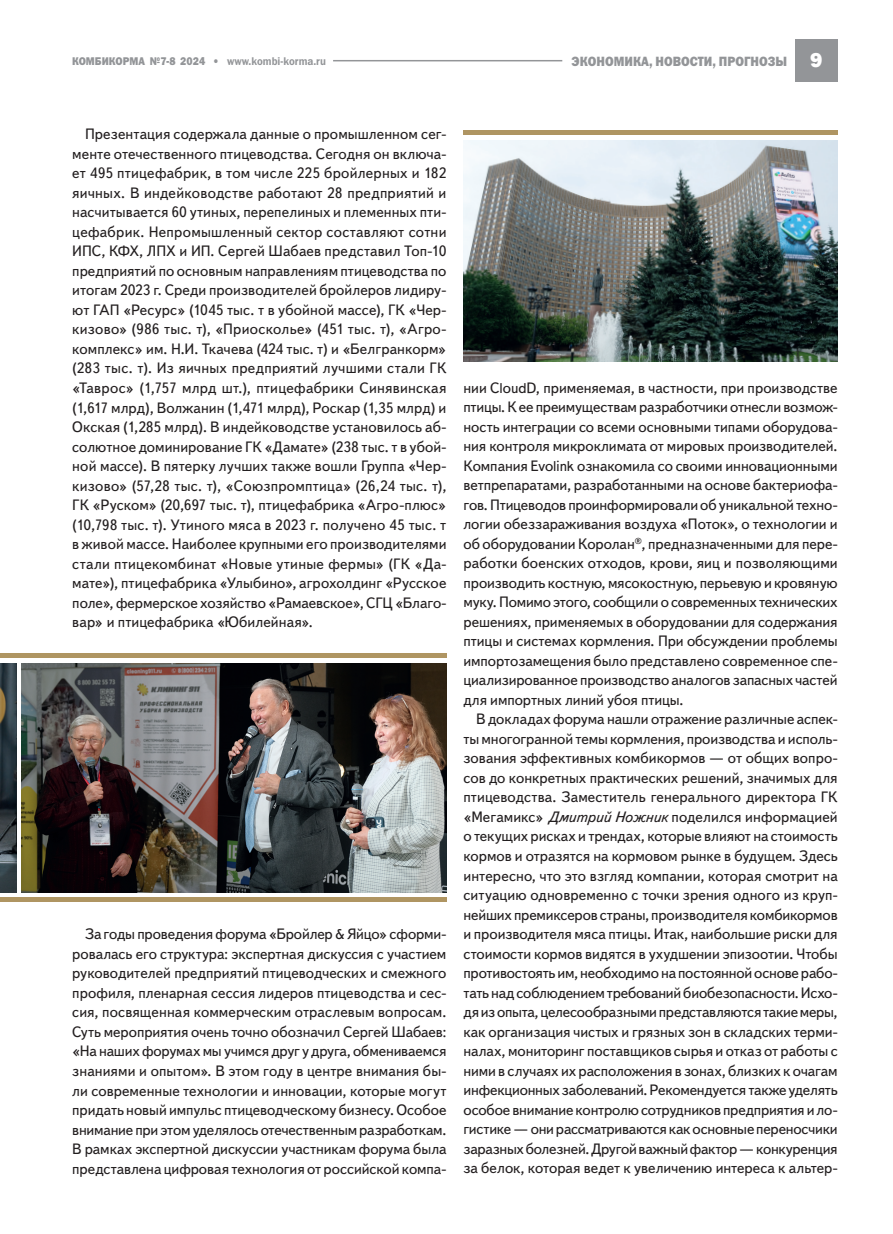
<style>
.page{position:relative;width:893px;height:1234px;background:#fff}
.page>*{position:absolute;margin:0;border:0;box-sizing:border-box;transform-origin:0 0}
.t1{font:800 21px "Franklin Gothic";color:#fff}
.Osnovnoy_text-10-13{font:15px/19.5px "Text Book C";color:#231f20;text-align:justify}
.Zagolovok{font:13.5px "Franklin Gothic Heavy C";color:#939598;scale:.9 1}
.Zagolovok-2{font:11.25px "Franklin Gothic Demi C";color:#939598;scale:.9 1}
.Zagolovok-3{font:11.25px "Franklin Gothic Heavy C";color:#939598;scale:.9 1}
.s1{font-family:"Franklin Gothic Heavy C"}
.s2{font-style:italic}
</style>
<div class="page">
<div style="left:795px;top:39px;width:43px;height:42px;background:#939598"></div>
<hr style="left:333px;top:60px;width:229px;height:1px;background:#939598">
<img style="left:0;top:663px;width:16px;height:229px">
<hr style="left:0;top:897px;width:446px;height:4px;background:#af9562">
<hr style="left:0;top:653px;width:446px;height:4px;background:#af9562">
<img style="left:22px;top:663px;width:424px;height:229px">
<img style="left:463px;top:140px;width:375px;height:221px">
<hr style="left:463px;top:131px;width:375px;height:4px;background:#af9562">
<p class="Zagolovok-3" style="left:72px;top:54px;width:10px">КОМ</p>
<p class="Zagolovok-3" style="left:95px;top:54px;width:17px">БИКОРМА</p>
<p class="Zagolovok-2" style="left:150px;top:54px;width:197px"><span class="s1">№7-8 2024 •</span> www.kombi-korma.ru</p>
<p class="Zagolovok" style="left:572px;top:54px;width:241px">экономика, новости, прогнозы</p>
<p class="t1" style="left:810px;top:47px;width:14px">9</p>
<p class="Osnovnoy_text-10-13" style="left:72px;top:125px;width:376px;text-indent:13px">Презентация содержала данные о промышленном сег&shy;менте отечественного птицеводства. Сегодня он включа&shy;ет 495 птицефабрик, в том числе 225 бройлерных и 182 яичных. В индейководстве работают 28 предприятий и насчитывается 60 утиных, перепелиных и племенных пти&shy;цефабрик. Непромышленный сектор составляют сотни ИПС, КФХ, ЛПХ и ИП. Сергей Шабаев представил Топ-10 предприятий по основным направлениям птицеводства по итогам 2023 г. Среди производителей бройлеров лидиру&shy;ют ГАП «Ресурс» (1045 тыс. т в убойной массе), ГК «Чер&shy;кизово» (986 тыс. т), «Приосколье» (451 тыс. т), «Агро&shy;комплекс» им. Н.И. Ткачева (424 тыс. т) и «Белгранкорм» (283 тыс. т). Из яичных предприятий лучшими стали ГК «Таврос» (1,757 млрд шт.), птицефабрики Синявинская (1,617 млрд), Волжанин (1,471 млрд), Роскар (1,35 млрд) и Окская (1,285 млрд). В индейководстве установилось аб&shy;солютное доминирование ГК «Дамате» (238 тыс. т в убой&shy;ной массе). В пятерку лучших также вошли Группа «Чер&shy;кизово» (57,28 тыс. т), «Союзпромптица» (26,24 тыс. т),</p>
<p class="Osnovnoy_text-10-13" style="left:72px;top:495px;width:376px">ГК «Руском» (20,697 тыс. т), птицефабрика «Агро-плюс» (10,798 тыс. т). Утиного мяса в 2023 г. получено 45 тыс. т в живой массе. Наиболее крупными его производителями стали птицекомбинат «Новые утиные фермы» (ГК «Да&shy;мате»), птицефабрика «Улыбино», агрохолдинг «Русское поле», фермерское хозяйство «Рамаевское», СГЦ «Благо&shy;вар» и птицефабрика «Юбилейная».</p>
<p class="Osnovnoy_text-10-13" style="left:72px;top:924px;width:376px;text-indent:13px">За годы проведения форума «Бройлер &amp; Яйцо» сформи&shy;ровалась его структура: экспертная дискуссия с участием руководителей предприятий птицеводческих и смежного профиля, пленарная сессия лидеров птицеводства и сес&shy;сия, посвященная коммерческим отраслевым вопросам.<br>Суть мероприятия очень точно обозначил Сергей Шабаев: «На наших форумах мы учимся друг у друга, обмениваемся знаниями и опытом». В этом году в центре внимания бы&shy;ли современные технологии и инновации, которые могут придать новый импульс птицеводческому бизнесу. Особое внимание при этом уделялось отечественным разработкам.<br>В рамках экспертной дискуссии участникам форума была представлена цифровая технология от российской компа-</p>
<p class="Osnovnoy_text-10-13" style="left:463px;top:378px;width:376px">нии CloudD, применяемая, в частности, при производстве птицы. К ее преимуществам разработчики отнесли возмож&shy;ность интеграции со всеми основными типами оборудова&shy;ния контроля микроклимата от мировых производителей.<br>Компания Evolink ознакомила со своими инновационными ветпрепаратами, разработанными на основе бактериофа&shy;гов. Птицеводов проинформировали об уникальной техно&shy;логии обеззараживания воздуха «Поток», о технологии и об оборудовании Королан<sup>®</sup>, предназначенными для пере&shy;работки боенских отходов, крови, яиц и позволяющими производить костную, мясокостную, перьевую и кровяную муку. Помимо этого, сообщили о современных технических решениях, применяемых в оборудовании для содержания птицы и системах кормления. При обсуждении проблемы импортозамещения было представлено современное спе&shy;циализированное производство аналогов запасных частей для импортных линий убоя птицы.</p>
<p class="Osnovnoy_text-10-13" style="left:463px;top:709px;width:376px;text-indent:13px">В докладах форума нашли отражение различные аспек&shy;ты многогранной темы кормления, производства и исполь&shy;зования эффективных комбикормов — от общих вопро&shy;сов до конкретных практических решений, значимых для птицеводства. Заместитель генерального директора ГК «Мегамикс» <span class="s2">Дмитрий Ножник</span> поделился информацией о текущих рисках и трендах, которые влияют на стоимость кормов и отразятся на кормовом рынке в будущем. Здесь интересно, что это взгляд компании, которая смотрит на ситуацию одновременно с точки зрения одного из круп&shy;нейших премиксеров страны, производителя комбикормов и производителя мяса птицы. Итак, наибольшие риски для стоимости кормов видятся в ухудшении эпизоотии. Чтобы противостоять им, необходимо на постоянной основе рабо&shy;тать над соблюдением требований биобезопасности. Исхо&shy;дя из опыта, целесообразными представляются такие меры, как организация чистых и грязных зон в складских терми&shy;налах, мониторинг поставщиков сырья и отказ от работы с ними в случаях их расположения в зонах, близких к очагам инфекционных заболеваний. Рекомендуется также уделять особое внимание контролю сотрудников предприятия и ло&shy;гистике — они рассматриваются как основные переносчики заразных болезней. Другой важный фактор — конкуренция за белок, которая ведет к увеличению интереса к альтер-</p>
</div>
